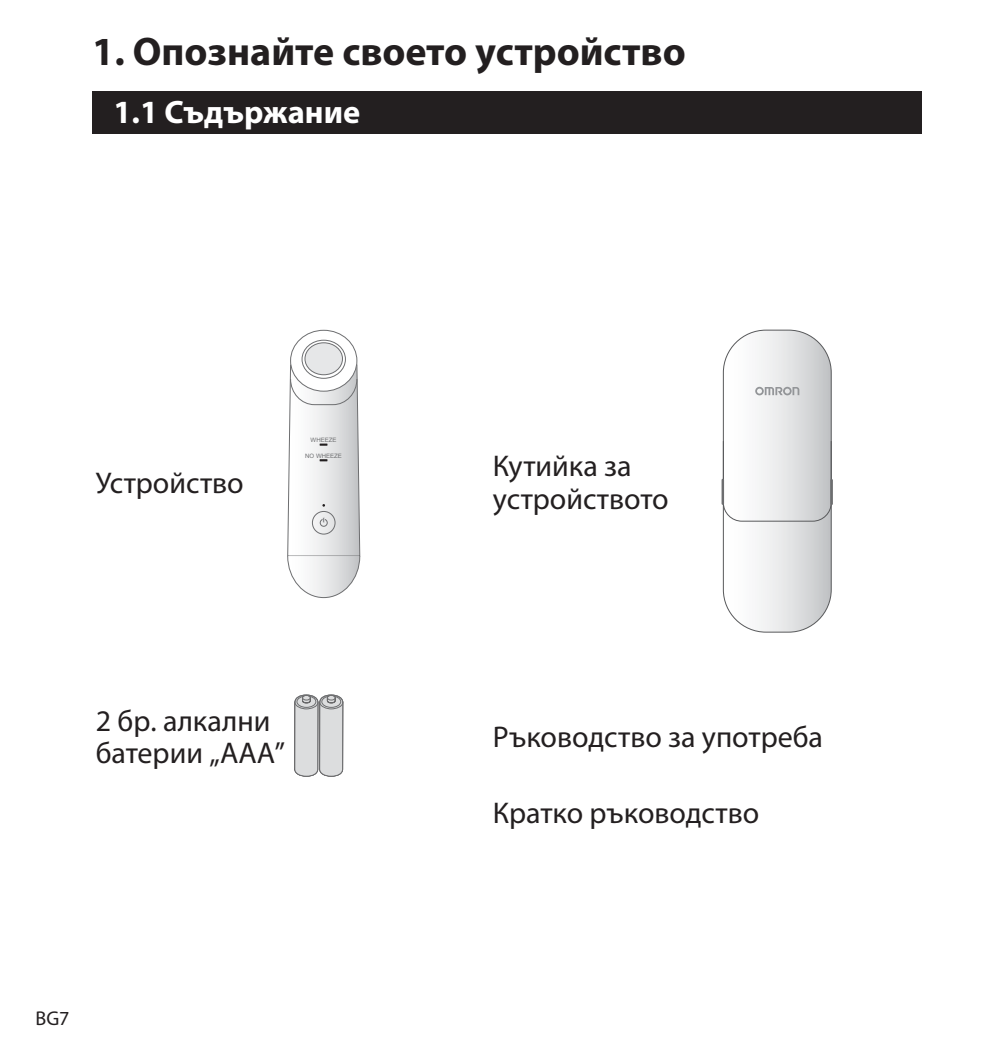
<style>
.page{position:relative;width:993px;height:1063px;background:#fff}
.page>*{position:absolute;margin:0;border:0;box-sizing:border-box;transform-origin:0 0}
.t1{font:700 40px "Myriad Pro";color:#231f20}
.t2{font:700 32.5px "Myriad Pro";color:#fff}
.t3{font:30px/32.5px "Myriad Pro";color:#231f20}
.t4{font:20px "Myriad Pro";color:#231f20}
.t5{font:6px "Arial";color:#6d6e70}
</style>
<div class="page">
<div style="left:92px;top:92px;width:829px;height:42px;background:#231f20"></div>
<svg style="left:290px;top:330px;width:67px;height:61px"></svg>
<div style="left:301px;top:340px;width:45px;height:39px;border:1px solid #6d6e70;border-radius:50%"></div>
<div style="left:305px;top:343px;width:37px;height:32px;background:#e6e7e8;border-radius:50%"></div>
<div style="left:304px;top:342px;width:39px;height:33px;border:1px solid #6d6e70;border-radius:50%"></div>
<svg style="left:287px;top:363px;width:73px;height:235px"></svg>
<div style="left:723px;top:330px;width:108px;height:302px;background:linear-gradient(to right,#fff,#c9cacc);border-radius:43px"></div>
<div style="left:723px;top:330px;width:108px;height:302px;border:1px solid #58595b;border-radius:43px"></div>
<svg style="left:722px;top:440px;width:109px;height:82px"></svg>
<svg style="left:755px;top:387px;width:44px;height:8px"></svg>
<hr style="left:721px;top:479px;width:3px;height:26px;background:#6d6e70">
<hr style="left:830px;top:479px;width:2px;height:26px;background:#6d6e70">
<svg style="left:294px;top:694px;width:49px;height:82px;background:#cbcbcd"></svg>
<div style="left:327px;top:695px;width:8px;height:5px;border:1px solid #6d6e70;border-radius:50%"></div>
<h1 class="t1" style="left:92px;top:28px;width:595px">1. Опознайте своето устройство</h1>
<p class="t2" style="left:113px;top:93px;width:248px">1.1 Съдържание</p>
<p class="t3" style="left:96px;top:469px;width:149px">Устройство</p>
<p class="t5" style="left:310px;top:436px;width:27px">WHEEZE</p>
<p class="t5" style="left:305px;top:452px;width:38px">NO WHEEZE</p>
<p class="t3" style="left:96px;top:708px;width:191px">2 бр. алкални батерии „ААА”</p>
<p class="t4" style="left:35px;top:1010px;width:36px">BG7</p>
<p class="t3" style="left:493px;top:453px;width:177px">Кутийка за устройството</p>
<p class="t3" style="left:493px;top:724px;width:332px">Ръководство за употреба</p>
<p class="t3" style="left:493px;top:799px;width:268px">Кратко ръководство</p>
</div>
